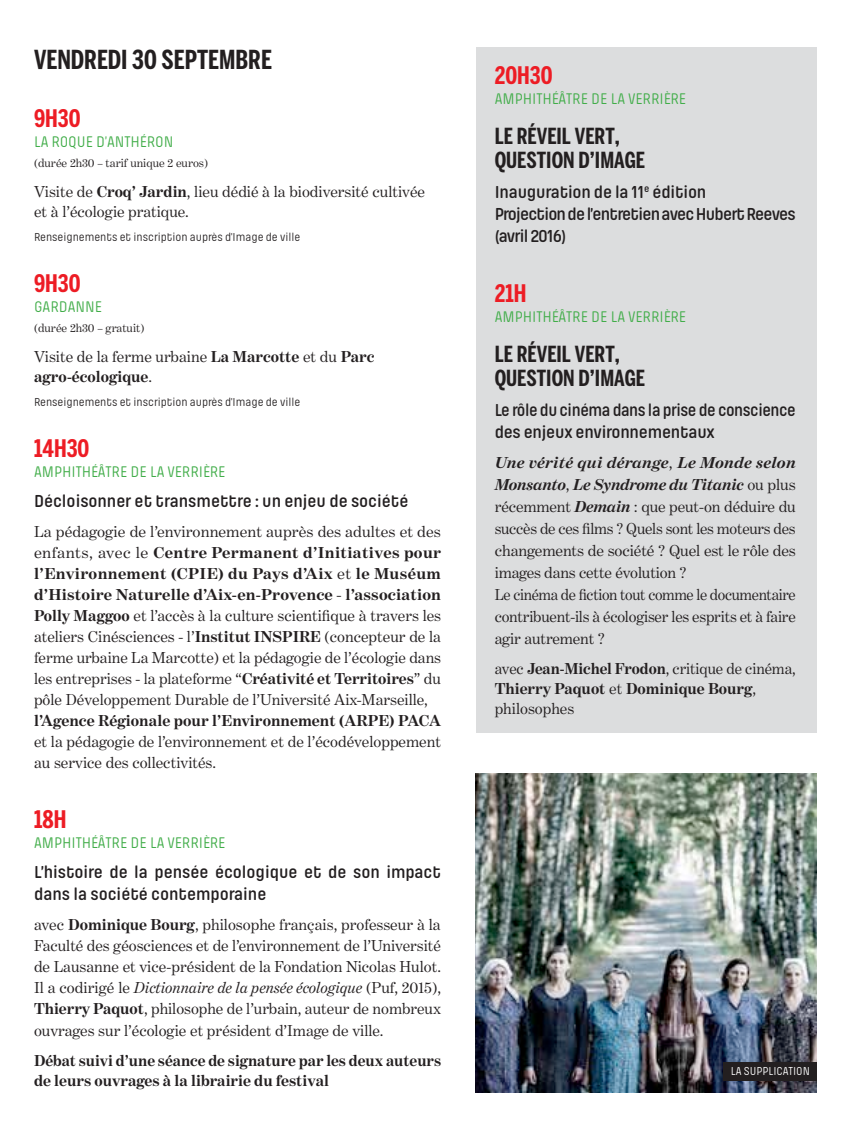
<style>
.page{position:relative;width:851px;height:1134px;background:#fff}
.page>*{position:absolute;margin:0;border:0;box-sizing:border-box;transform-origin:0 0}
.t1{font:700 26px "Benton Sans Comp";color:#231f20}
.t2{font:700 24px "Benton Sans Comp";color:#ed1c24}
.t3{font:700 22px/24px "Benton Sans Comp";color:#231f20}
.t4{font:600 18px/22px "Pilcrow Soft";letter-spacing:-.01em;color:#231f20}
.t5{font:600 18px/22px "Pilcrow Soft";letter-spacing:-.04em;color:#231f20}
.t6{font:600 18px/22px "Pilcrow Soft";letter-spacing:-.01em;color:#231f20;scale:.95 1}
.t7{font:16px/21px "Benton Modern One";letter-spacing:-.005em;color:#231f20}
.t8{font:16px/22px "Benton Modern One";letter-spacing:-.005em;color:#231f20;scale:1.05 1}
.t9{font:700 16px/20px "Benton Modern One";color:#231f20}
.t10{font:16px "Pilcrow Soft";color:#41ad49}
.t11{font:12px "Pilcrow Soft";color:#231f20}
.t12{font:12px "Benton Modern One";color:#231f20}
.t13{font:12px "Pilcrow Soft";color:#fff}
.s1{font-weight:700}
.s2{font-weight:400}
.s3{font-style:italic}
.s4{font-weight:700;font-style:italic}
</style>
<div class="page">
<div style="left:476px;top:47px;width:340px;height:686px;background:#dcddde"></div>
<img style="left:476px;top:773px;width:340px;height:319px">
<div style="left:723px;top:1061px;width:93px;height:19px;background:#231f20"></div>
<h1 class="t1" style="left:34px;top:44px;width:239px">VENDREDI 30 SEPTEMBRE</h1>
<h2 class="t2" style="left:34px;top:104px;width:48px">9H30</h2>
<p class="t10" style="left:34px;top:134px;width:141px">LA ROQUE D’ANTHÉRON</p>
<p class="t12" style="left:34px;top:156px;width:175px">(durée 2h30 – tarif unique 2 euros)</p>
<p class="t7" style="left:34px;top:182px;width:392px;line-height:20px">Visite de <span class="s1">Croq’ Jardin</span>, lieu dédié à la biodiversité cultivée et à l’écologie pratique.</p>
<p class="t11" style="left:34px;top:231px;width:268px">Renseignements et inscription auprès d’Image de ville</p>
<h2 class="t2" style="left:34px;top:269px;width:48px">9H30</h2>
<p class="t10" style="left:34px;top:299px;width:70px">GARDANNE</p>
<p class="t12" style="left:34px;top:321px;width:112px">(durée 2h30 – gratuit)</p>
<p class="t9" style="left:34px;top:347px;width:342px"><span class="s2">Visite de la ferme urbaine</span> La Marcotte <span class="s2">et du</span> Parc agro-écologique<span class="s2">.</span></p>
<p class="t11" style="left:34px;top:396px;width:268px">Renseignements et inscription auprès d’Image de ville</p>
<h2 class="t2" style="left:34px;top:434px;width:57px">14H30</h2>
<p class="t10" style="left:34px;top:463px;width:193px">AMPHITHÉÂTRE DE LA VERRIÈRE</p>
<p class="t4" style="left:34px;top:490px;width:376px">Décloisonner et transmettre : un enjeu de société</p>
<p class="t7" style="left:34px;top:521px;width:408px;text-align:justify">La pédagogie de l’environnement auprès des adultes et des enfants, avec le <span class="s1">Centre Permanent d’Initiatives pour l’Environnement (CPIE) du Pays d’Aix</span> et <span class="s1">le Muséum d’Histoire Naturelle d’Aix-en-Provence</span> - <span class="s1">l’association Polly Maggoo</span> et l’accès à la culture scientifique à travers les ateliers Cinésciences - l’<span class="s1">Institut INSPIRE</span> (concepteur de la ferme urbaine La Marcotte) et la pédagogie de l’écologie dans les entreprises - la plateforme “<span class="s1">Créativité et Territoires</span>” du pôle Développement Durable de l’Université Aix-Marseille,</p>
<p class="t9" style="left:34px;top:710px;width:408px">l’Agence Régionale pour l’Environnement (ARPE) PACA</p>
<p class="t7" style="left:34px;top:731px;width:408px">et la pédagogie de l’environnement et de l’écodéveloppement au service des collectivités.</p>
<h2 class="t2" style="left:34px;top:805px;width:34px">18H</h2>
<p class="t10" style="left:34px;top:835px;width:193px">AMPHITHÉÂTRE DE LA VERRIÈRE</p>
<p class="t4" style="left:34px;top:861px;width:408px">L’histoire de la pensée écologique et de son impact dans la société contemporaine</p>
<p class="t7" style="left:34px;top:914px;width:408px;text-align:justify">avec <span class="s1">Dominique Bourg</span>, philosophe français, professeur à la Faculté des géosciences et de l’environnement de l’Université de Lausanne et vice-président de la Fondation Nicolas Hulot.<br>Il a codirigé le <span class="s3">Dictionnaire de la pensée écologique</span> (Puf, 2015), <span class="s1">Thierry Paquot</span>, philosophe de l’urbain, auteur de nombreux ouvrages sur l’écologie et président d’Image de ville.</p>
<p class="t9" style="left:34px;top:1050px;width:408px">Débat suivi d’une séance de signature par les deux auteurs de leurs ouvrages à la librairie du festival</p>
<h2 class="t2" style="left:494px;top:61px;width:59px">20H30</h2>
<p class="t10" style="left:494px;top:91px;width:193px">AMPHITHÉÂTRE DE LA VERRIÈRE</p>
<h3 class="t3" style="left:494px;top:124px;width:152px">LE RÉVEIL VERT,<br>QUESTION D’IMAGE</h3>
<p class="t5" style="left:494px;top:181px;width:302px">Inauguration de la 11<sup>e</sup> édition<br>Projection de l’entretien avec Hubert Reeves (avril 2016)</p>
<h2 class="t2" style="left:494px;top:279px;width:33px">21H</h2>
<p class="t10" style="left:494px;top:308px;width:193px">AMPHITHÉÂTRE DE LA VERRIÈRE</p>
<h3 class="t3" style="left:494px;top:341px;width:152px">LE RÉVEIL VERT,<br>QUESTION D’IMAGE</h3>
<p class="t6" style="left:494px;top:399px;width:318px">Le rôle du cinéma dans la prise de conscience des enjeux environnementaux</p>
<p class="t8" style="left:494px;top:451px;width:288px"><span class="s4">Une vérité qui dérange</span>, <span class="s4">Le Monde selon Monsanto</span>, <span class="s4">Le Syndrome du Titanic</span> ou plus récemment <span class="s4">Demain</span> : que peut-on déduire du succès de ces films ? Quels sont les moteurs des changements de société ? Quel est le rôle des images dans cette évolution ?<br>Le cinéma de fiction tout comme le documentaire contribuent-ils à écologiser les esprits et à faire agir autrement ?</p>
<p class="t9" style="left:494px;top:658px;width:302px"><span class="s2">avec</span> Jean-Michel Frodon<span class="s2">, critique de cinéma,<br></span>Thierry Paquot <span class="s2">et</span> Dominique Bourg<span class="s2">, philosophes</span></p>
<p class="t13" style="left:730px;top:1065px;width:81px">LA SUPPLICATION</p>
</div>
